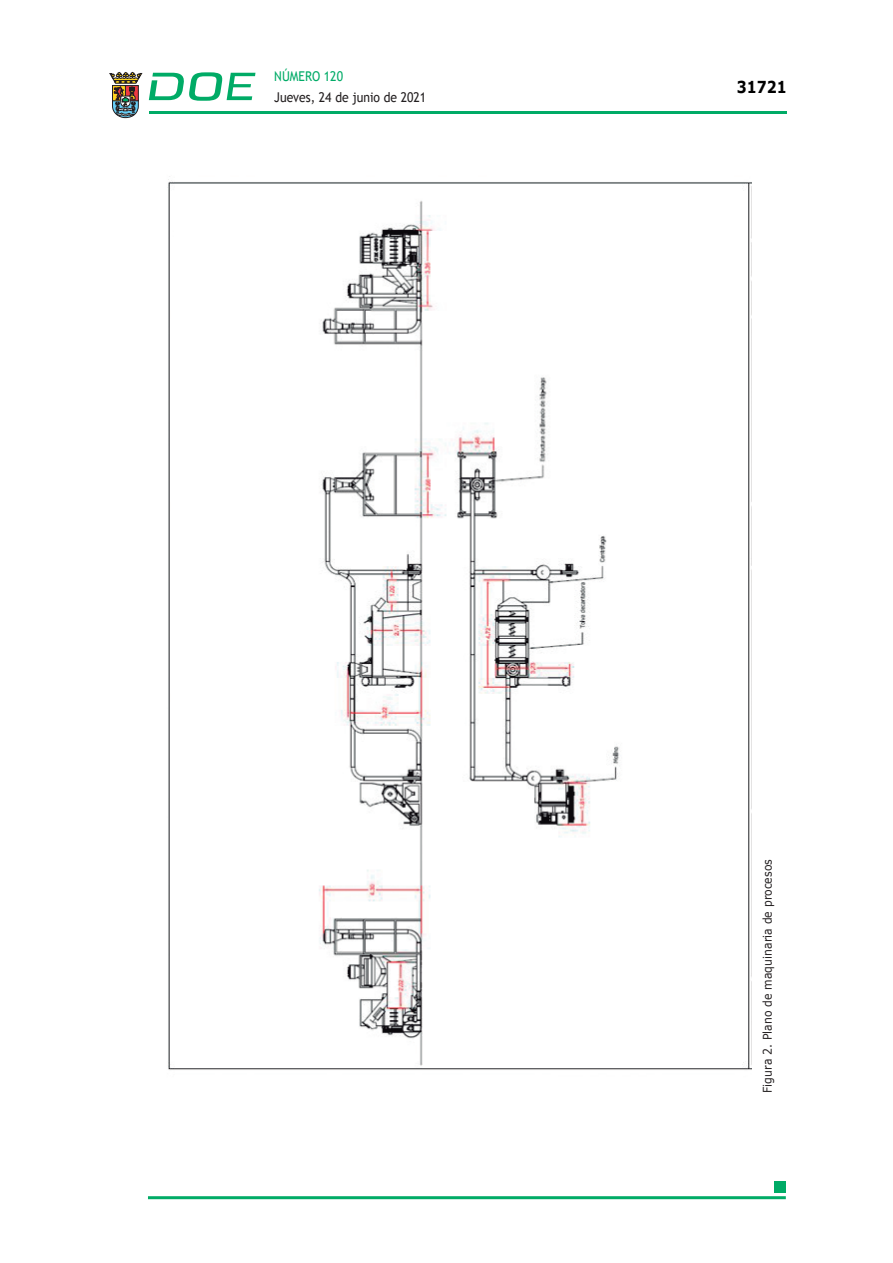
<style>
.page{position:relative;width:893px;height:1263px;background:#fff}
.page>*{position:absolute;margin:0;border:0;box-sizing:border-box;transform-origin:0 0}
.t1{font:700 16.5px "Verdana";color:#000;scale:.85 1}
.t2{font:13.5px "Trebuchet MS";color:#231f20;scale:.9 1}
.t3{font:13.5px "Trebuchet MS";color:#00ab67;scale:.9 1}
.CUERPO_DE_TEXTO{font:12px "Verdana";letter-spacing:.005em;color:#231f20;scale:.9 1}
</style>
<div class="page">
<hr style="left:149px;top:111px;width:638px;height:3px;background:#00ab66">
<svg style="left:109px;top:72px;width:33px;height:46px"></svg>
<svg style="left:149px;top:72px;width:106px;height:29px"></svg>
<hr style="left:148px;top:1196px;width:638px;height:3px;background:#00ab66">
<div style="left:775px;top:1181px;width:11px;height:11px;background:#00ab66"></div>
<img style="left:167px;top:176px;width:585px;height:894px">
<p class="t3" style="left:274px;top:67px;width:78px">NÚMERO 120</p>
<p class="t2" style="left:274px;top:88px;width:170px">Jueves, 24 de junio de 2021</p>
<h1 class="t1" style="left:737px;top:75px;width:60px">31721</h1>
<p class="CUERPO_DE_TEXTO" style="left:759px;top:1093px;width:261px;rotate:-90deg">Figura 2. Plano de maquinaria de procesos</p>
</div>
